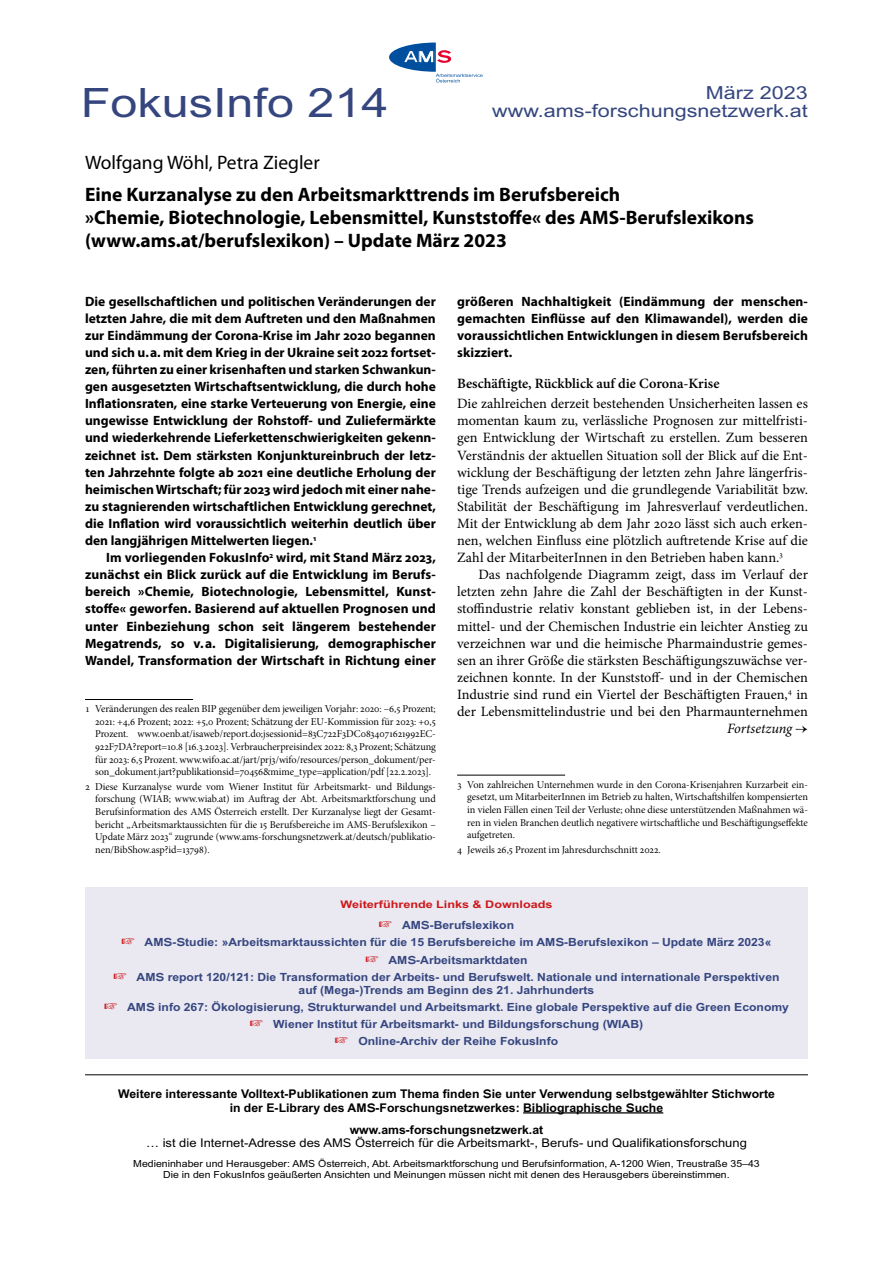
<style>
.page{position:relative;width:893px;height:1263px;background:#fff}
.page>*{position:absolute;margin:0;border:0;box-sizing:border-box;transform-origin:0 0}
.AMS_FokusInfo_X_Head{font:40.5px "AMS";color:#35467f}
.AMS_FokusInfo_1_Tite{font:700 19.5px/23.4px "Myriad Pro";color:#000}
.AMS_FokusInfo_1_Auto{font:19.5px "Myriad Pro";color:#000}
.AMS_FokusInfo_X_Head-2{font:18px "AMS";color:#35467f}
.AMS_FokusInfo_Laufte{font:14.25px/17.1px "Minion Pro";color:#000;text-align:justify}
.AMS_FokusInfo_Laufte-2{font:600 14.25px "Minion Pro";color:#000}
.AMS_FokusInfo_Laufte-3{font:italic 14.25px "Minion Pro";letter-spacing:-.005em;color:#000}
.AMS_FokusInfo_2_Vors{font:700 13.5px/17.1px "Myriad Pro";letter-spacing:.005em;color:#000;text-align:justify}
.AMS_FokusInfo_X_Info{font:700 12px/13.5px "AMS";color:#000;text-align:center;scale:.85 1}
.AMS_FokusInfo_X_Info-2{font:12px "AMS";color:#000;scale:.9 1}
.AMS_FokusInfo_Links{font:700 11.25px/13.5px "AMS";color:#35467f;text-align:center;scale:.9 1}
.AMS_FokusInfo_X_Fußn{font:10.5px/12.6px "Minion Pro Subh";letter-spacing:-.005em;color:#000;text-align:justify}
.AMS_FokusInfo_Links-2{font:700 10.5px "AMS";color:#cd1719}
.AMS_FokusInfo_X_Impr{font:9.75px/10.5px "AMS";color:#000;text-align:center;scale:.9 1}
.s1{color:#cd1719}
</style>
<div class="page">
<hr style="left:457px;top:775px;width:108px;height:1px;background:#000">
<hr style="left:85px;top:699px;width:108px;height:1px;background:#000">
<hr style="left:523px;top:1112px;width:140px;height:1px;background:#000">
<hr style="left:85px;top:1074px;width:723px;height:1px;background:#000">
<div style="left:85px;top:887px;width:723px;height:171px;background:#eae9f2"></div>
<svg style="left:389px;top:43px;width:94px;height:39px"></svg>
<hr style="left:404px;top:62px;width:30px;height:1px;background:#004f9f">
<hr style="left:404px;top:50px;width:30px;height:1px;background:#004f9f">
<p class="AMS_FokusInfo_X_Head" style="left:81px;top:81px;width:309px">FokusInfo 214</p>
<p class="AMS_FokusInfo_X_Head-2" style="left:706px;top:83px;width:104px">März 2023</p>
<p class="AMS_FokusInfo_X_Head-2" style="left:492px;top:101px;width:317px">www.ams-forschungsnetzwerk.at</p>
<p class="AMS_FokusInfo_1_Auto" style="left:85px;top:150px;width:236px">Wolfgang Wöhl, Petra Ziegler</p>
<p class="AMS_FokusInfo_1_Tite" style="left:85px;top:182px;width:670px">Eine Kurzanalyse zu den Arbeitsmarkttrends im Berufsbereich<br>»Chemie, Biotechnologie, Lebensmittel, Kunststoffe« des AMS-Berufslexikons (www.ams.at/berufslexikon) – Update März 2023</p>
<p class="AMS_FokusInfo_2_Vors" style="left:85px;top:292px;width:352px">Die gesellschaftlichen und politischen Veränderungen der letzten Jahre, die mit dem Auftreten und den Maßnahmen zur Eindämmung der Corona-Krise im Jahr 2020 begannen und sich u. a. mit dem Krieg in der Ukraine seit 2022 fortset&shy;zen, führten zu einer krisenhaften und starken Schwankun&shy;gen ausgesetzten Wirtschaftsentwicklung, die durch hohe Inflationsraten, eine starke Verteuerung von Energie, eine ungewisse Entwicklung der Rohstoff- und Zuliefermärkte und wiederkehrende Lieferkettenschwierigkeiten gekenn&shy;zeichnet ist. Dem stärksten Konjunktureinbruch der letz&shy;ten Jahrzehnte folgte ab 2021 eine deutliche Erholung der heimischen Wirtschaft; für 2023 wird jedoch mit einer nahe&shy;zu stagnierenden wirtschaftlichen Entwicklung gerechnet, die Inflation wird voraussichtlich weiterhin deutlich über den langjährigen Mittelwerten liegen.<sup>1</sup></p>
<p class="AMS_FokusInfo_2_Vors" style="left:85px;top:549px;width:352px;text-indent:21px">Im vorliegenden FokusInfo<sup>2</sup> wird, mit Stand März 2023, zunächst ein Blick zurück auf die Entwicklung im Berufs&shy;bereich »Chemie, Biotechnologie, Lebensmittel, Kunst&shy;stoffe« geworfen. Basierend auf aktuellen Prognosen und unter Einbeziehung schon seit längerem bestehender Megatrends, so v. a. Digitalisierung, demographischer Wandel, Transformation der Wirtschaft in Richtung einer</p>
<p class="AMS_FokusInfo_X_Fußn" style="left:95px;top:703px;width:342px;text-indent:-10px">1 Veränderungen des realen BIP gegenüber dem jeweiligen Vorjahr: 2020: –6,5 Prozent; 2021: +4,6 Prozent; 2022: +5,0 Prozent; Schätzung der EU-Kommission für 2023: +0,5<br>Prozent. www.oenb.at/isaweb/report.do;jsessionid=83C722F3DC0834071621992EC-922F7DA?report=10.8 [16.3.2023]. Verbraucherpreisindex 2022: 8,3 Prozent; Schätzung für 2023: 6,5 Prozent. www.wifo.ac.at/jart/prj3/wifo/resources/person_dokument/per&shy;son_dokument.jart?publikationsid=70456&amp;mime_type=application/pdf [22.2.2023].</p>
<p class="AMS_FokusInfo_X_Fußn" style="left:95px;top:780px;width:342px;text-indent:-10px">2 Diese Kurzanalyse wurde vom Wiener Institut für Arbeitsmarkt- und Bildungs&shy;forschung (WIAB; www.wiab.at) im Auftrag der Abt. Arbeitsmarktforschung und Berufsinformation des AMS Österreich erstellt. Der Kurzanalyse liegt der Gesamt&shy;bericht „Arbeitsmarktaussichten für die 15 Berufsbereiche im AMS-Berufslexikon – Update März 2023“ zugrunde (www.ams-forschungsnetzwerk.at/deutsch/publikatio&shy;nen/BibShow.asp?id=13798).</p>
<p class="AMS_FokusInfo_2_Vors" style="left:457px;top:292px;width:352px">größeren Nachhaltigkeit (Eindämmung der menschen&shy;gemachten Einflüsse auf den Klimawandel), werden die voraussichtlichen Entwicklungen in diesem Berufsbereich skizziert.</p>
<p class="AMS_FokusInfo_Laufte-2" style="left:457px;top:374px;width:264px">Beschäftigte, Rückblick auf die Corona-Krise</p>
<p class="AMS_FokusInfo_Laufte" style="left:457px;top:395px;width:352px">Die zahlreichen derzeit bestehenden Unsicherheiten lassen es momentan kaum zu, verlässliche Prognosen zur mittelfristi&shy;gen Entwicklung der Wirtschaft zu erstellen. Zum besseren Verständnis der aktuellen Situation soll der Blick auf die Ent&shy;wicklung der Beschäftigung der letzten zehn Jahre längerfris&shy;tige Trends aufzeigen und die grundlegende Variabilität bzw.<br>Stabilität der Beschäftigung im Jahresverlauf verdeutlichen.<br>Mit der Entwicklung ab dem Jahr 2020 lässt sich auch erken&shy;nen, welchen Einfluss eine plötzlich auftretende Krise auf die Zahl der MitarbeiterInnen in den Betrieben haben kann.<sup>3</sup></p>
<p class="AMS_FokusInfo_Laufte" style="left:457px;top:566px;width:352px;text-indent:21px">Das nachfolgende Diagramm zeigt, dass im Verlauf der letzten zehn Jahre die Zahl der Beschäftigten in der Kunst&shy;stoffindustrie relativ konstant geblieben ist, in der Lebens&shy;mittel- und der Chemischen Industrie ein leichter Anstieg zu verzeichnen war und die heimische Pharmaindustrie gemes&shy;sen an ihrer Größe die stärksten Beschäftigungszuwächse ver&shy;zeichnen konnte. In der Kunststoff- und in der Chemischen Industrie sind rund ein Viertel der Beschäftigten Frauen,<sup>4</sup> in der Lebensmittelindustrie und bei den Pharmaunternehmen</p>
<p class="AMS_FokusInfo_Laufte-3" style="left:727px;top:719px;width:67px">Fortsetzung</p>
<p class="AMS_FokusInfo_X_Fußn" style="left:467px;top:778px;width:342px;text-indent:-10px">3 Von zahlreichen Unternehmen wurde in den Corona-Krisenjahren Kurzarbeit ein&shy;gesetzt, um MitarbeiterInnen im Betrieb zu halten, Wirtschaftshilfen kompensierten in vielen Fällen einen Teil der Verluste; ohne diese unterstützenden Maßnahmen wä&shy;ren in vielen Branchen deutlich negativere wirtschaftliche und Beschäftigungseffekte aufgetreten.</p>
<p class="AMS_FokusInfo_X_Fußn" style="left:457px;top:843px;width:205px">4 Jeweils 26,5 Prozent im Jahresdurchschnitt 2022.</p>
<p class="AMS_FokusInfo_Links-2" style="left:341px;top:898px;width:213px">Weiterführende Links &amp; Downloads</p>
<p class="AMS_FokusInfo_Links" style="left:379px;top:919px;width:152px"><span class="s1">☞</span> AMS-Berufslexikon</p>
<p class="AMS_FokusInfo_Links" style="left:121px;top:936px;width:724px"><span class="s1">☞</span> AMS-Studie: »Arbeitsmarktaussichten für die 15 Berufsbereiche im AMS-Berufslexikon – Update März 2023«</p>
<p class="AMS_FokusInfo_Links" style="left:365px;top:953px;width:182px"><span class="s1">☞</span> AMS-Arbeitsmarktdaten</p>
<p class="AMS_FokusInfo_Links" style="left:113px;top:970px;width:742px"><span class="s1">☞</span> AMS report 120/121: Die Transformation der Arbeits- und Berufswelt. Nationale und internationale Perspektiven auf (Mega-)Trends am Beginn des 21. Jahrhunderts</p>
<p class="AMS_FokusInfo_Links" style="left:104px;top:1000px;width:763px"><span class="s1">☞</span> AMS info 267: Ökologisierung, Strukturwandel und Arbeitsmarkt. Eine globale Perspektive auf die Green Economy</p>
<p class="AMS_FokusInfo_Links" style="left:250px;top:1018px;width:439px"><span class="s1">☞</span> Wiener Institut für Arbeitsmarkt- und Bildungsforschung (WIAB)</p>
<p class="AMS_FokusInfo_Links" style="left:335px;top:1035px;width:250px"><span class="s1">☞</span> Online-Archiv der Reihe FokusInfo</p>
<p class="AMS_FokusInfo_X_Info" style="left:118px;top:1087px;width:774px">Weitere interessante Volltext-Publikationen zum Thema finden Sie unter Verwendung selbstgewählter Stichworte in der E-Library des AMS-Forschungsnetzwerkes: Bibliographische Suche</p>
<p class="AMS_FokusInfo_X_Info" style="left:350px;top:1123px;width:229px">www.ams-forschungsnetzwerk.at</p>
<p class="AMS_FokusInfo_X_Info-2" style="left:146px;top:1136px;width:669px">… ist die Internet-Adresse des AMS Österreich für die Arbeitsmarkt-, Berufs- und Qualifikationsforschung</p>
<p class="AMS_FokusInfo_X_Impr" style="left:133px;top:1158px;width:698px">Medieninhaber und Herausgeber: AMS Österreich, Abt. Arbeitsmarktforschung und Berufsinformation, A-1200 Wien, Treustraße 35–43<br>Die in den FokusInfos geäußerten Ansichten und Meinungen müssen nicht mit denen des Herausgebers übereinstimmen.</p>
</div>
